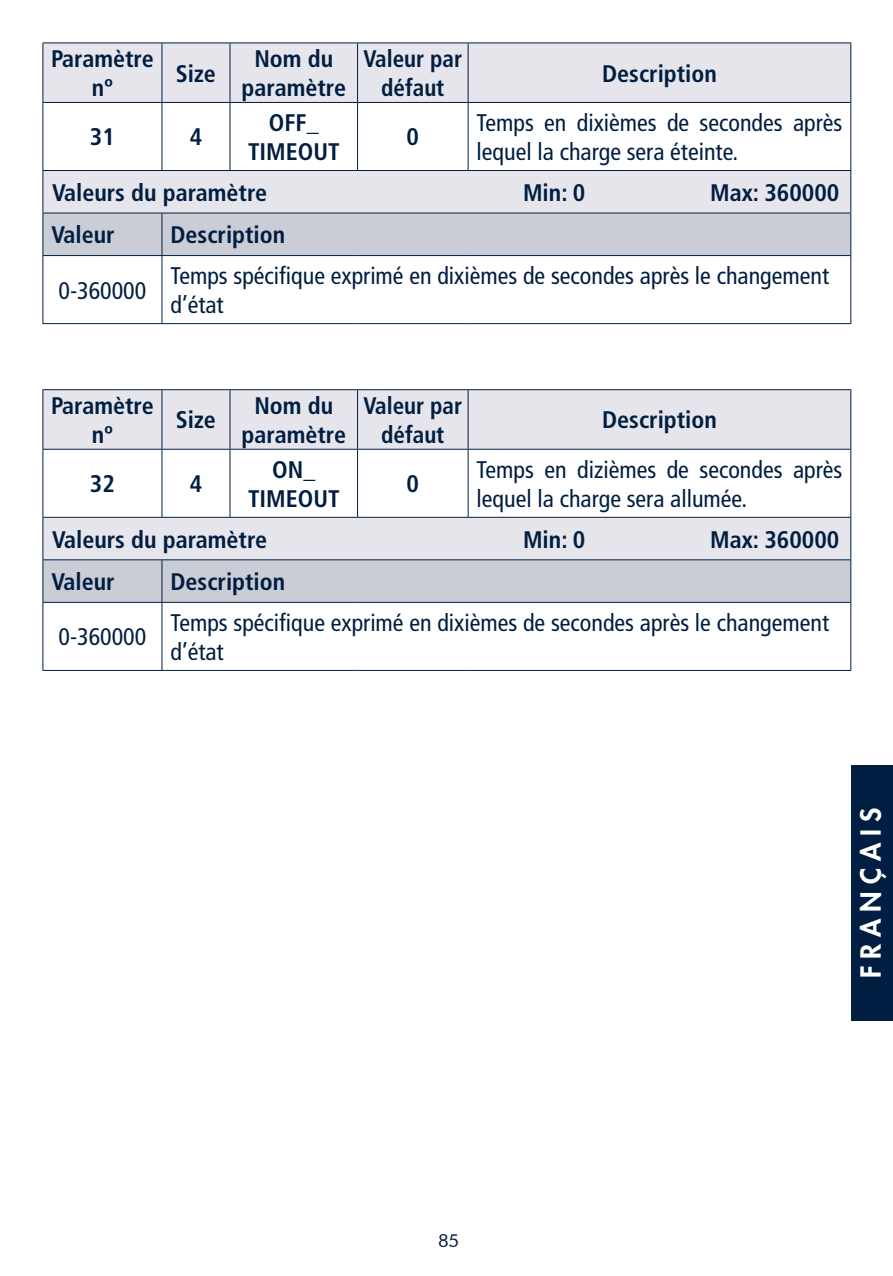
<style>
.page{position:relative;width:893px;height:1276px;background:#fff}
.page>*{position:absolute;margin:0;border:0;box-sizing:border-box;transform-origin:0 0}
.t1{font:800 27px "Futura Std";letter-spacing:.255em;color:#fff}
.t2{font:condensed 24px/28.8px "Frutiger LT Std";color:#001e41}
.t3{font:700 condensed 24px/28.8px "Frutiger LT Std";color:#001e41;text-align:center}
.t4{font:700 condensed 24px/28.8px "Frutiger LT Std";color:#001e41;text-align:center;scale:.96 1}
.t5{font:18px "Futura BT";color:#001e41}
</style>
<div class="page">
<div style="left:851px;top:765px;width:42px;height:255px;background:#001e41"></div>
<svg style="left:43px;top:43px;width:807px;height:169px;fill:#e6e5eb"></svg>
<div style="left:43px;top:213px;width:807px;height:42px;background:#caccd6"></div>
<hr style="left:42px;top:43px;width:1px;height:59px;background:#001e41">
<hr style="left:43px;top:42px;width:119px;height:1px;background:#001e41">
<hr style="left:161px;top:43px;width:1px;height:59px;background:#001e41">
<hr style="left:162px;top:42px;width:68px;height:1px;background:#001e41">
<hr style="left:230px;top:42px;width:128px;height:1px;background:#001e41">
<hr style="left:358px;top:42px;width:110px;height:1px;background:#001e41">
<hr style="left:229px;top:43px;width:1px;height:59px;background:#001e41">
<hr style="left:357px;top:43px;width:1px;height:59px;background:#001e41">
<hr style="left:468px;top:43px;width:1px;height:59px;background:#001e41">
<hr style="left:468px;top:42px;width:383px;height:1px;background:#001e41">
<hr style="left:850px;top:43px;width:1px;height:59px;background:#001e41">
<hr style="left:42px;top:103px;width:1px;height:67px;background:#001e41">
<hr style="left:43px;top:102px;width:119px;height:1px;background:#001e41">
<hr style="left:161px;top:103px;width:1px;height:67px;background:#001e41">
<hr style="left:162px;top:102px;width:68px;height:1px;background:#001e41">
<hr style="left:229px;top:103px;width:1px;height:67px;background:#001e41">
<hr style="left:230px;top:102px;width:128px;height:1px;background:#001e41">
<hr style="left:357px;top:103px;width:1px;height:67px;background:#001e41">
<hr style="left:358px;top:102px;width:110px;height:1px;background:#001e41">
<hr style="left:468px;top:103px;width:1px;height:67px;background:#001e41">
<hr style="left:468px;top:102px;width:383px;height:1px;background:#001e41">
<hr style="left:850px;top:103px;width:1px;height:67px;background:#001e41">
<hr style="left:42px;top:171px;width:1px;height:42px;background:#001e41">
<hr style="left:43px;top:170px;width:119px;height:1px;background:#001e41">
<hr style="left:162px;top:170px;width:68px;height:1px;background:#001e41">
<hr style="left:230px;top:170px;width:128px;height:1px;background:#001e41">
<hr style="left:358px;top:170px;width:110px;height:1px;background:#001e41">
<hr style="left:468px;top:170px;width:383px;height:1px;background:#001e41">
<hr style="left:850px;top:171px;width:1px;height:42px;background:#001e41">
<hr style="left:42px;top:213px;width:1px;height:42px;background:#001e41">
<hr style="left:43px;top:212px;width:119px;height:1px;background:#001e41">
<hr style="left:161px;top:213px;width:1px;height:42px;background:#001e41">
<hr style="left:162px;top:212px;width:68px;height:1px;background:#001e41">
<hr style="left:230px;top:212px;width:128px;height:1px;background:#001e41">
<hr style="left:358px;top:212px;width:110px;height:1px;background:#001e41">
<hr style="left:468px;top:212px;width:383px;height:1px;background:#001e41">
<hr style="left:850px;top:213px;width:1px;height:42px;background:#001e41">
<hr style="left:42px;top:256px;width:1px;height:67px;background:#001e41">
<hr style="left:43px;top:255px;width:119px;height:1px;background:#001e41">
<hr style="left:43px;top:323px;width:119px;height:1px;background:#001e41">
<hr style="left:161px;top:256px;width:1px;height:67px;background:#001e41">
<hr style="left:162px;top:255px;width:68px;height:1px;background:#001e41">
<hr style="left:230px;top:255px;width:128px;height:1px;background:#001e41">
<hr style="left:358px;top:255px;width:110px;height:1px;background:#001e41">
<hr style="left:468px;top:255px;width:383px;height:1px;background:#001e41">
<hr style="left:162px;top:323px;width:68px;height:1px;background:#001e41">
<hr style="left:230px;top:323px;width:128px;height:1px;background:#001e41">
<hr style="left:358px;top:323px;width:110px;height:1px;background:#001e41">
<hr style="left:468px;top:323px;width:383px;height:1px;background:#001e41">
<hr style="left:850px;top:256px;width:1px;height:67px;background:#001e41">
<svg style="left:43px;top:390px;width:807px;height:169px;fill:#e6e5eb"></svg>
<div style="left:43px;top:560px;width:807px;height:42px;background:#caccd6"></div>
<hr style="left:42px;top:390px;width:1px;height:59px;background:#001e41">
<hr style="left:43px;top:389px;width:119px;height:1px;background:#001e41">
<hr style="left:161px;top:390px;width:1px;height:59px;background:#001e41">
<hr style="left:162px;top:389px;width:68px;height:1px;background:#001e41">
<hr style="left:230px;top:389px;width:128px;height:1px;background:#001e41">
<hr style="left:358px;top:389px;width:110px;height:1px;background:#001e41">
<hr style="left:229px;top:390px;width:1px;height:59px;background:#001e41">
<hr style="left:357px;top:390px;width:1px;height:59px;background:#001e41">
<hr style="left:468px;top:390px;width:1px;height:59px;background:#001e41">
<hr style="left:468px;top:389px;width:383px;height:1px;background:#001e41">
<hr style="left:850px;top:390px;width:1px;height:59px;background:#001e41">
<hr style="left:42px;top:449px;width:1px;height:68px;background:#001e41">
<hr style="left:43px;top:449px;width:119px;height:1px;background:#001e41">
<hr style="left:161px;top:449px;width:1px;height:68px;background:#001e41">
<hr style="left:162px;top:449px;width:68px;height:1px;background:#001e41">
<hr style="left:229px;top:449px;width:1px;height:68px;background:#001e41">
<hr style="left:230px;top:449px;width:128px;height:1px;background:#001e41">
<hr style="left:357px;top:449px;width:1px;height:68px;background:#001e41">
<hr style="left:358px;top:449px;width:110px;height:1px;background:#001e41">
<hr style="left:468px;top:449px;width:1px;height:68px;background:#001e41">
<hr style="left:468px;top:449px;width:383px;height:1px;background:#001e41">
<hr style="left:850px;top:449px;width:1px;height:68px;background:#001e41">
<hr style="left:42px;top:518px;width:1px;height:41px;background:#001e41">
<hr style="left:43px;top:517px;width:119px;height:1px;background:#001e41">
<hr style="left:162px;top:517px;width:68px;height:1px;background:#001e41">
<hr style="left:230px;top:517px;width:128px;height:1px;background:#001e41">
<hr style="left:358px;top:517px;width:110px;height:1px;background:#001e41">
<hr style="left:468px;top:517px;width:383px;height:1px;background:#001e41">
<hr style="left:850px;top:518px;width:1px;height:41px;background:#001e41">
<hr style="left:42px;top:560px;width:1px;height:42px;background:#001e41">
<hr style="left:43px;top:559px;width:119px;height:1px;background:#001e41">
<hr style="left:161px;top:560px;width:1px;height:42px;background:#001e41">
<hr style="left:162px;top:559px;width:68px;height:1px;background:#001e41">
<hr style="left:230px;top:559px;width:128px;height:1px;background:#001e41">
<hr style="left:358px;top:559px;width:110px;height:1px;background:#001e41">
<hr style="left:468px;top:559px;width:383px;height:1px;background:#001e41">
<hr style="left:850px;top:560px;width:1px;height:42px;background:#001e41">
<hr style="left:42px;top:603px;width:1px;height:67px;background:#001e41">
<hr style="left:43px;top:602px;width:119px;height:1px;background:#001e41">
<hr style="left:43px;top:670px;width:119px;height:1px;background:#001e41">
<hr style="left:161px;top:603px;width:1px;height:67px;background:#001e41">
<hr style="left:162px;top:602px;width:68px;height:1px;background:#001e41">
<hr style="left:230px;top:602px;width:128px;height:1px;background:#001e41">
<hr style="left:358px;top:602px;width:110px;height:1px;background:#001e41">
<hr style="left:468px;top:602px;width:383px;height:1px;background:#001e41">
<hr style="left:162px;top:670px;width:68px;height:1px;background:#001e41">
<hr style="left:230px;top:670px;width:128px;height:1px;background:#001e41">
<hr style="left:358px;top:670px;width:110px;height:1px;background:#001e41">
<hr style="left:468px;top:670px;width:383px;height:1px;background:#001e41">
<hr style="left:850px;top:603px;width:1px;height:67px;background:#001e41">
<p class="t3" style="left:51px;top:45px;width:104px">Paramètre nº</p>
<p class="t3" style="left:176px;top:59px;width:42px">Size</p>
<p class="t3" style="left:242px;top:45px;width:106px">Nom du paramètre</p>
<p class="t4" style="left:363px;top:45px;width:104px">Valeur par défaut</p>
<p class="t3" style="left:602px;top:59px;width:116px">Description</p>
<p class="t3" style="left:90px;top:123px;width:26px">31</p>
<p class="t3" style="left:190px;top:123px;width:14px">4</p>
<p class="t3" style="left:248px;top:108px;width:93px">OFF_<br>TIMEOUT</p>
<p class="t3" style="left:407px;top:123px;width:14px">0</p>
<p class="t2" style="left:477px;top:108px;width:367px">Temps en dixièmes de secondes après lequel la charge sera éteinte.</p>
<p class="t3" style="left:52px;top:178px;width:217px">Valeurs du paramètre</p>
<p class="t3" style="left:523px;top:178px;width:64px">Min: 0</p>
<p class="t3" style="left:710px;top:178px;width:131px">Max: 360000</p>
<p class="t3" style="left:51px;top:221px;width:65px">Valeur</p>
<p class="t3" style="left:170px;top:221px;width:116px">Description</p>
<p class="t2" style="left:59px;top:276px;width:89px">0-360000</p>
<p class="t2" style="left:170px;top:262px;width:660px">Temps spécifique exprimé en dixièmes de secondes après le changement d’état</p>
<p class="t3" style="left:51px;top:391px;width:104px">Paramètre nº</p>
<p class="t3" style="left:176px;top:406px;width:42px">Size</p>
<p class="t3" style="left:242px;top:391px;width:106px">Nom du paramètre</p>
<p class="t4" style="left:363px;top:391px;width:104px">Valeur par défaut</p>
<p class="t3" style="left:602px;top:406px;width:116px">Description</p>
<p class="t3" style="left:90px;top:469px;width:26px">32</p>
<p class="t3" style="left:190px;top:469px;width:14px">4</p>
<p class="t3" style="left:248px;top:455px;width:93px">ON_<br>TIMEOUT</p>
<p class="t3" style="left:407px;top:469px;width:14px">0</p>
<p class="t2" style="left:477px;top:455px;width:367px">Temps en dizièmes de secondes après lequel la charge sera allumée.</p>
<p class="t3" style="left:52px;top:525px;width:217px">Valeurs du paramètre</p>
<p class="t3" style="left:523px;top:525px;width:64px">Min: 0</p>
<p class="t3" style="left:710px;top:525px;width:131px">Max: 360000</p>
<p class="t3" style="left:51px;top:567px;width:65px">Valeur</p>
<p class="t3" style="left:170px;top:567px;width:116px">Description</p>
<p class="t2" style="left:59px;top:623px;width:89px">0-360000</p>
<p class="t2" style="left:170px;top:608px;width:660px">Temps spécifique exprimé en dixièmes de secondes après le changement d’état</p>
<p class="t1" style="left:854px;top:978px;width:172px;rotate:-90deg">FRANÇAIS</p>
<p class="t5" style="left:438px;top:1229px;width:23px">85</p>
</div>
